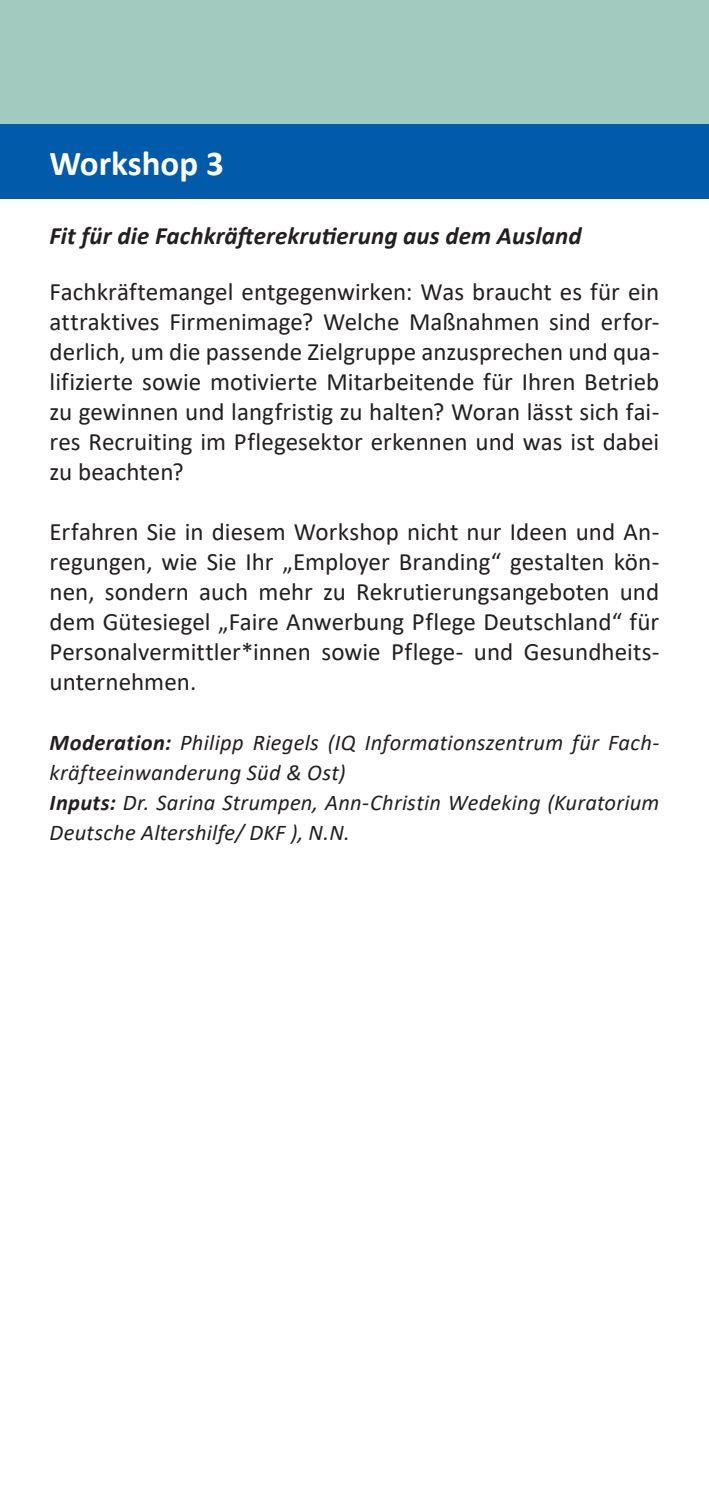
<style>
.page{position:relative;width:709px;height:1489px;background:#fff}
.page>*{position:absolute;margin:0;border:0;box-sizing:border-box;transform-origin:0 0}
.Überschrift{font:700 35px "Calibri";color:#fff}
._04_Fliesstext{font:25px/30px "Calibri";color:#231f20;text-align:justify}
.t1{font:italic 700 25px "Calibri";letter-spacing:.005em;color:#231f20}
.Moderation{font:italic 22.5px/30px "Calibri";letter-spacing:.01em;color:#231f20}
.s1{font-weight:700}
</style>
<div class="page">
<div style="left:0;top:0;width:709px;height:124px;background:#a2cabf"></div>
<div style="left:0;top:124px;width:709px;height:75px;background:#015aaa"></div>
<p class="Überschrift" style="left:50px;top:138px;width:176px">Workshop 3</p>
<p class="t1" style="left:50px;top:218px;width:533px">Fit für die Fachkräfterekrutierung aus dem Ausland</p>
<p class="_04_Fliesstext" style="left:50px;top:276px;width:611px">Fachkräftemangel entgegenwirken: Was braucht es für ein attraktives Firmenimage? Welche Maßnahmen sind erfor&shy;derlich, um die passende Zielgruppe anzusprechen und qua&shy;lifizierte sowie motivierte Mitarbeitende für Ihren Betrieb zu gewinnen und langfristig zu halten? Woran lässt sich fai&shy;res Recruiting im Pflegesektor erkennen und was ist dabei zu beachten?</p>
<p class="_04_Fliesstext" style="left:50px;top:516px;width:611px">Erfahren Sie in diesem Workshop nicht nur Ideen und An&shy;regungen, wie Sie Ihr „Employer Branding“ gestalten kön&shy;nen, sondern auch mehr zu Rekrutierungsangeboten und dem Gütesiegel „Faire Anwerbung Pflege Deutschland“ für Personalvermittler*innen sowie Pflege- und Gesundheits&shy;unternehmen.</p>
<p class="Moderation" style="left:50px;top:727px;width:611px"><span class="s1">Moderation:</span> Philipp Riegels (IQ Informationszentrum für Fach&shy;kräfteeinwanderung Süd &amp; Ost)</p>
<p class="Moderation" style="left:50px;top:787px;width:611px"><span class="s1">Inputs:</span> Dr. Sarina Strumpen, Ann-Christin Wedeking (Kuratorium<br>Deutsche Altershilfe/ DKF ), N.N.</p>
</div>
